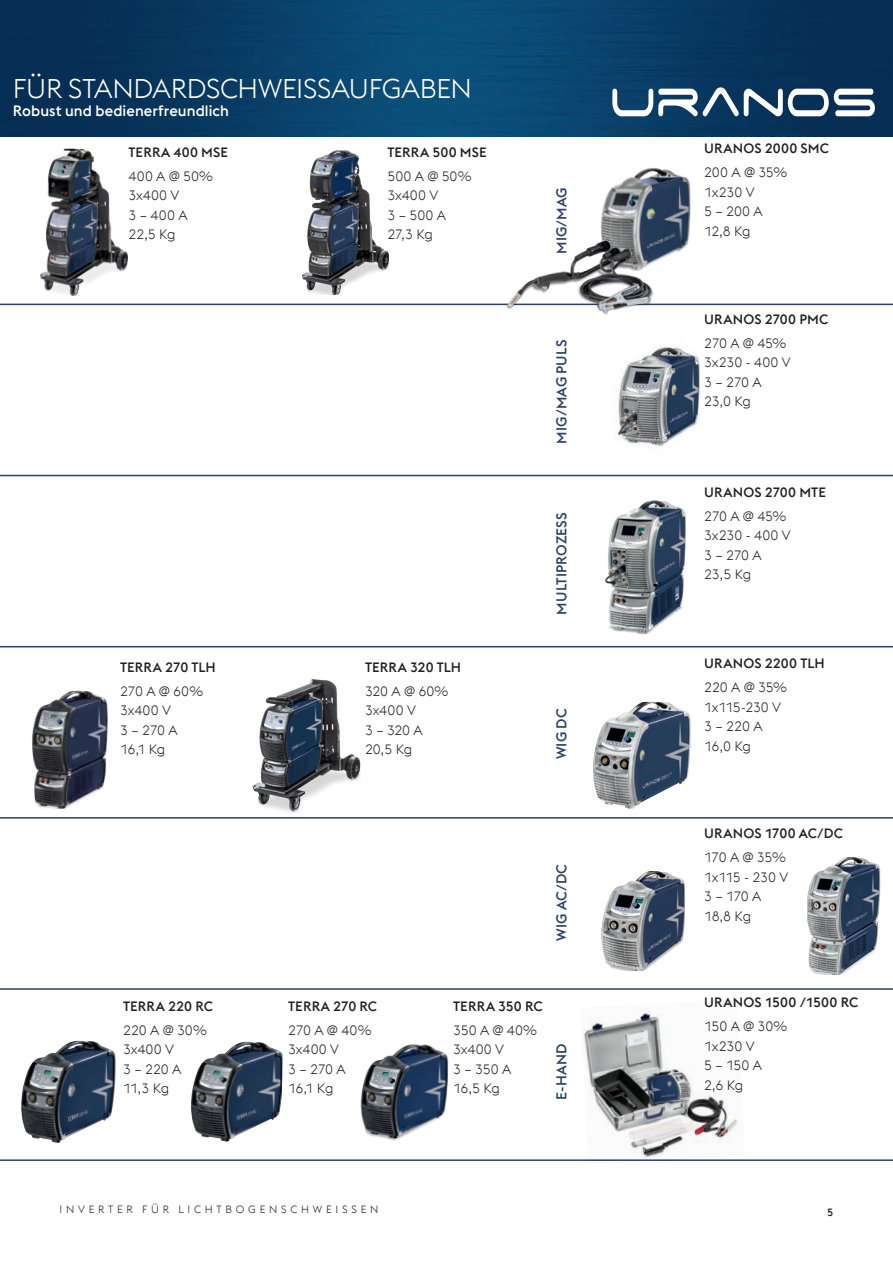
<style>
.page{position:relative;width:893px;height:1263px;background:#fff}
.page>*{position:absolute;margin:0;border:0;box-sizing:border-box;transform-origin:0 0}
.HL-2{font:300 27px "voestalpine";letter-spacing:-.01em;color:#fff}
.Sub-HL-2-boe{font:500 15px "voestalpine";letter-spacing:.005em;color:#fff}
.Copy_9_5_13_EN{font:500 14.25px "voestalpine";letter-spacing:.01em;color:#284264}
.Copy_9_5_13_EN-2{font:300 13.5px "voestalpine";letter-spacing:-.015em;color:#231f20}
.Copy_9_5_13_NL{font:500 13.5px "voestalpine";letter-spacing:.01em;color:#231f20}
.Copy_9_5_13_EN-3{font:300 13.5px "voestalpine";letter-spacing:.005em;color:#231f20}
.Kolumnentitel{font:300 10.5px "voestalpine";letter-spacing:.365em;color:#231f20}
.Seiten-Nummer{font:500 10.5px "voestalpine";color:#231f20}
</style>
<div class="page">
<hr style="left:0;top:1159px;width:893px;height:2px;background:#284264">
<hr style="left:0;top:988px;width:893px;height:2px;background:#284264">
<hr style="left:0;top:817px;width:893px;height:2px;background:#284264">
<hr style="left:0;top:646px;width:893px;height:1px;background:#284264">
<hr style="left:0;top:475px;width:893px;height:1px;background:#284264">
<hr style="left:0;top:304px;width:893px;height:1px;background:#284264">
<img style="left:0;top:0;width:893px;height:136px">
<svg style="left:612px;top:87px;width:263px;height:29px"></svg>
<img style="left:602px;top:871px;width:83px;height:99px">
<img style="left:580px;top:1005px;width:165px;height:156px">
<img style="left:21px;top:1040px;width:95px;height:103px">
<img style="left:40px;top:148px;width:88px;height:148px">
<img style="left:191px;top:1041px;width:92px;height:101px">
<img style="left:302px;top:150px;width:87px;height:145px">
<img style="left:502px;top:168px;width:195px;height:147px">
<img style="left:593px;top:702px;width:98px;height:107px">
<img style="left:807px;top:857px;width:73px;height:118px">
<img style="left:32px;top:690px;width:76px;height:119px">
<img style="left:617px;top:345px;width:83px;height:102px">
<img style="left:605px;top:500px;width:81px;height:133px">
<img style="left:253px;top:679px;width:107px;height:134px">
<img style="left:346px;top:1044px;width:116px;height:117px">
<p class="HL-2" style="left:13px;top:73px;width:461px">FÜR STANDARDSCHWEISSAUFGABEN</p>
<p class="Sub-HL-2-boe" style="left:13px;top:102px;width:218px">Robust und bedienerfreundlich</p>
<p class="Copy_9_5_13_NL" style="left:129px;top:144px;width:101px">TERRA 400 MSE</p>
<p class="Copy_9_5_13_EN-2" style="left:129px;top:168px;width:86px">400 A @ 50%</p>
<p class="Copy_9_5_13_EN-2" style="left:129px;top:188px;width:52px">3x400 V</p>
<p class="Copy_9_5_13_EN-2" style="left:129px;top:207px;width:61px">3 – 400 A</p>
<p class="Copy_9_5_13_EN-2" style="left:129px;top:227px;width:49px">22,5 Kg</p>
<p class="Copy_9_5_13_NL" style="left:387px;top:144px;width:101px">TERRA 500 MSE</p>
<p class="Copy_9_5_13_EN-2" style="left:387px;top:168px;width:86px">500 A @ 50%</p>
<p class="Copy_9_5_13_EN-2" style="left:387px;top:188px;width:52px">3x400 V</p>
<p class="Copy_9_5_13_EN-2" style="left:387px;top:207px;width:60px">3 – 500 A</p>
<p class="Copy_9_5_13_EN-2" style="left:387px;top:227px;width:47px">27,3 Kg</p>
<p class="Copy_9_5_13_NL" style="left:120px;top:659px;width:97px">TERRA 270 TLH</p>
<p class="Copy_9_5_13_EN-2" style="left:120px;top:683px;width:85px">270 A @ 60%</p>
<p class="Copy_9_5_13_EN-2" style="left:120px;top:703px;width:52px">3x400 V</p>
<p class="Copy_9_5_13_EN-2" style="left:120px;top:722px;width:59px">3 – 270 A</p>
<p class="Copy_9_5_13_EN-2" style="left:120px;top:742px;width:47px">16,1 Kg</p>
<p class="Copy_9_5_13_NL" style="left:365px;top:659px;width:98px">TERRA 320 TLH</p>
<p class="Copy_9_5_13_EN-2" style="left:365px;top:683px;width:85px">320 A @ 60%</p>
<p class="Copy_9_5_13_EN-2" style="left:365px;top:703px;width:52px">3x400 V</p>
<p class="Copy_9_5_13_EN-2" style="left:365px;top:722px;width:59px">3 – 320 A</p>
<p class="Copy_9_5_13_EN-2" style="left:365px;top:742px;width:49px">20,5 Kg</p>
<p class="Copy_9_5_13_EN" style="left:553px;top:254px;width:68px;rotate:-90deg">MIG/MAG</p>
<p class="Copy_9_5_13_EN" style="left:553px;top:443px;width:105px;rotate:-90deg">MIG/MAG PULS</p>
<p class="Copy_9_5_13_EN" style="left:553px;top:615px;width:104px;rotate:-90deg">MULTIPROZESS</p>
<p class="Copy_9_5_13_EN" style="left:553px;top:759px;width:52px;rotate:-90deg">WIG DC</p>
<p class="Copy_9_5_13_NL" style="left:123px;top:998px;width:91px">TERRA 220 RC</p>
<p class="Copy_9_5_13_EN-2" style="left:123px;top:1022px;width:85px">220 A @ 30%</p>
<p class="Copy_9_5_13_EN-2" style="left:123px;top:1042px;width:52px">3x400 V</p>
<p class="Copy_9_5_13_EN-2" style="left:123px;top:1061px;width:60px">3 – 220 A</p>
<p class="Copy_9_5_13_EN-2" style="left:123px;top:1081px;width:48px">11,3 Kg</p>
<p class="Copy_9_5_13_NL" style="left:288px;top:998px;width:90px">TERRA 270 RC</p>
<p class="Copy_9_5_13_EN-2" style="left:288px;top:1022px;width:85px">270 A @ 40%</p>
<p class="Copy_9_5_13_EN-2" style="left:288px;top:1042px;width:52px">3x400 V</p>
<p class="Copy_9_5_13_EN-2" style="left:288px;top:1061px;width:59px">3 – 270 A</p>
<p class="Copy_9_5_13_EN-2" style="left:288px;top:1081px;width:47px">16,1 Kg</p>
<p class="Copy_9_5_13_EN" style="left:553px;top:941px;width:78px;rotate:-90deg">WIG AC/DC</p>
<p class="Copy_9_5_13_NL" style="left:453px;top:998px;width:91px">TERRA 350 RC</p>
<p class="Copy_9_5_13_EN-2" style="left:453px;top:1022px;width:85px">350 A @ 40%</p>
<p class="Copy_9_5_13_EN-2" style="left:453px;top:1042px;width:52px">3x400 V</p>
<p class="Copy_9_5_13_EN-2" style="left:453px;top:1061px;width:59px">3 – 350 A</p>
<p class="Copy_9_5_13_EN-2" style="left:453px;top:1081px;width:48px">16,5 Kg</p>
<p class="Copy_9_5_13_EN" style="left:553px;top:1099px;width:58px;rotate:-90deg">E-HAND</p>
<p class="Copy_9_5_13_NL" style="left:704px;top:140px;width:126px">URANOS 2000 SMC</p>
<p class="Copy_9_5_13_EN-2" style="left:704px;top:165px;width:85px">200 A @ 35%</p>
<p class="Copy_9_5_13_EN-2" style="left:704px;top:184px;width:52px">1x230 V</p>
<p class="Copy_9_5_13_EN-2" style="left:704px;top:204px;width:60px">5 – 200 A</p>
<p class="Copy_9_5_13_EN-2" style="left:704px;top:223px;width:48px">12,8 Kg</p>
<p class="Copy_9_5_13_NL" style="left:704px;top:311px;width:126px">URANOS 2700 PMC</p>
<p class="Copy_9_5_13_EN-2" style="left:704px;top:335px;width:84px">270 A @ 45%</p>
<p class="Copy_9_5_13_EN-3" style="left:704px;top:355px;width:88px">3x230 - 400 V</p>
<p class="Copy_9_5_13_EN-2" style="left:704px;top:374px;width:59px">3 – 270 A</p>
<p class="Copy_9_5_13_EN-2" style="left:704px;top:394px;width:48px">23,0 Kg</p>
<p class="Copy_9_5_13_NL" style="left:704px;top:484px;width:123px">URANOS 2700 MTE</p>
<p class="Copy_9_5_13_EN-2" style="left:704px;top:508px;width:84px">270 A @ 45%</p>
<p class="Copy_9_5_13_EN-3" style="left:704px;top:528px;width:88px">3x230 - 400 V</p>
<p class="Copy_9_5_13_EN-2" style="left:704px;top:547px;width:59px">3 – 270 A</p>
<p class="Copy_9_5_13_EN-2" style="left:704px;top:567px;width:48px">23,5 Kg</p>
<p class="Copy_9_5_13_NL" style="left:704px;top:655px;width:122px">URANOS 2200 TLH</p>
<p class="Copy_9_5_13_EN-2" style="left:704px;top:679px;width:84px">220 A @ 35%</p>
<p class="Copy_9_5_13_EN-2" style="left:704px;top:699px;width:78px">1x115-230 V</p>
<p class="Copy_9_5_13_EN-2" style="left:704px;top:718px;width:60px">3 – 220 A</p>
<p class="Copy_9_5_13_EN-2" style="left:704px;top:738px;width:48px">16,0 Kg</p>
<p class="Copy_9_5_13_NL" style="left:704px;top:825px;width:140px">URANOS 1700 AC/DC</p>
<p class="Copy_9_5_13_EN-2" style="left:704px;top:850px;width:83px">170 A @ 35%</p>
<p class="Copy_9_5_13_EN-2" style="left:704px;top:869px;width:86px">1x115 - 230 V</p>
<p class="Copy_9_5_13_EN-2" style="left:704px;top:889px;width:59px">3 – 170 A</p>
<p class="Copy_9_5_13_EN-2" style="left:704px;top:908px;width:48px">18,8 Kg</p>
<p class="Copy_9_5_13_NL" style="left:704px;top:994px;width:156px">URANOS 1500 /1500 RC</p>
<p class="Copy_9_5_13_EN-2" style="left:704px;top:1019px;width:85px">150 A @ 30%</p>
<p class="Copy_9_5_13_EN-2" style="left:704px;top:1038px;width:52px">1x230 V</p>
<p class="Copy_9_5_13_EN-2" style="left:704px;top:1057px;width:59px">5 – 150 A</p>
<p class="Copy_9_5_13_EN-2" style="left:704px;top:1077px;width:41px">2,6 Kg</p>
<p class="Kolumnentitel" style="left:60px;top:1203px;width:320px">INVERTER FÜR LICHTBOGENSCHWEISSEN</p>
<p class="Seiten-Nummer" style="left:827px;top:1206px;width:8px">5</p>
</div>
